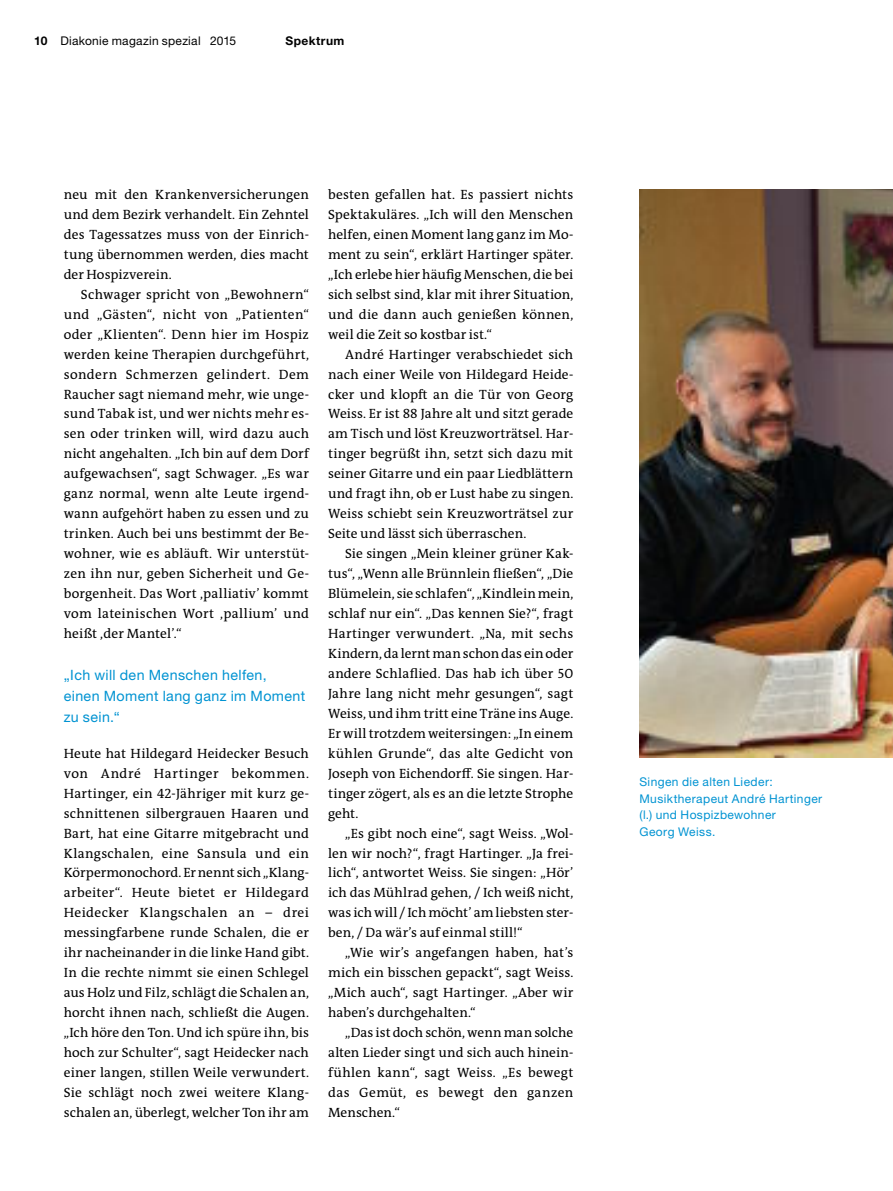
<style>
.page{position:relative;width:893px;height:1191px;background:#fff}
.page>*{position:absolute;margin:0;border:0;box-sizing:border-box;transform-origin:0 0}
.t1{font:14.25px/21px "Helvetica Neue LT Std";letter-spacing:.025em;color:#0093d2}
.t2{font:13.5px/20px "The Antiqua B LP5 Plain";letter-spacing:.005em;color:#000;text-align:justify}
.t3{font:12px/16.5px "Helvetica Neue LT Std";letter-spacing:.035em;color:#0093d2}
.t4{font:12px "Helvetica Neue LT Std";letter-spacing:.02em;color:#000}
.t5{font:700 12px "Helvetica Neue LT Std";letter-spacing:.035em;color:#000}
.s1{font-weight:700}
</style>
<div class="page">
<img style="left:639px;top:189px;width:254px;height:568px">
<p class="t4" style="left:34px;top:33px;width:204px"><span class="s1">10</span> Diakonie magazin spezial 2015</p>
<p class="t5" style="left:285px;top:33px;width:60px">Spektrum</p>
<p class="t2" style="left:64px;top:184px;width:247px">neu mit den Krankenversicherungen und dem Bezirk verhandelt. Ein Zehntel des Tagessatzes muss von der Einrich&shy;tung übernommen werden, dies macht der Hospizverein.</p>
<p class="t2" style="left:64px;top:284px;width:247px;text-indent:17px">Schwager spricht von „Bewohnern“ und „Gästen“, nicht von „Patienten“ oder „Klienten“. Denn hier im Hospiz werden keine Therapien durchgeführt, sondern Schmerzen gelindert. Dem Raucher sagt niemand mehr, wie unge&shy;sund Tabak ist, und wer nichts mehr es&shy;sen oder trinken will, wird dazu auch nicht angehalten. „Ich bin auf dem Dorf aufgewachsen“, sagt Schwager. „Es war ganz normal, wenn alte Leute irgend&shy;wann aufgehört haben zu essen und zu trinken. Auch bei uns bestimmt der Be&shy;wohner, wie es abläuft. Wir unterstüt&shy;zen ihn nur, geben Sicherheit und Ge&shy;borgenheit. Das Wort ‚palliativ’ kommt vom lateinischen Wort ‚pallium’ und heißt ‚der Mantel’.“</p>
<p class="t1" style="left:64px;top:664px;width:243px">„Ich will den Menschen helfen, einen Moment lang ganz im Moment zu sein.“</p>
<p class="t2" style="left:64px;top:743px;width:247px">Heute hat Hildegard Heidecker Besuch von André Hartinger bekommen.<br>Hartinger, ein 42-Jähriger mit kurz ge&shy;schnittenen silbergrauen Haaren und Bart, hat eine Gitarre mitgebracht und Klangschalen, eine Sansula und ein Körpermonochord. Er nennt sich „Klang&shy;arbeiter“. Heute bietet er Hildegard Heidecker Klangschalen an – drei messingfarbene runde Schalen, die er ihr nacheinander in die linke Hand gibt.<br>In die rechte nimmt sie einen Schlegel aus Holz und Filz, schlägt die Schalen an, horcht ihnen nach, schließt die Augen. „Ich höre den Ton. Und ich spüre ihn, bis hoch zur Schulter“, sagt Heidecker nach einer langen, stillen Weile verwundert.<br>Sie schlägt noch zwei weitere Klang&shy;schalen an, überlegt, welcher Ton ihr am</p>
<p class="t2" style="left:328px;top:184px;width:247px">besten gefallen hat. Es passiert nichts Spektakuläres. „Ich will den Menschen helfen, einen Moment lang ganz im Mo&shy;ment zu sein“, erklärt Hartinger später. „Ich erlebe hier häufig Menschen, die bei sich selbst sind, klar mit ihrer Situation, und die dann auch genießen können, weil die Zeit so kostbar ist.“</p>
<p class="t2" style="left:328px;top:344px;width:247px;text-indent:17px">André Hartinger verabschiedet sich nach einer Weile von Hildegard Heide&shy;cker und klopft an die Tür von Georg Weiss. Er ist 88 Jahre alt und sitzt gerade am Tisch und löst Kreuzworträtsel. Har&shy;tinger begrüßt ihn, setzt sich dazu mit seiner Gitarre und ein paar Liedblättern und fragt ihn, ob er Lust habe zu singen.<br>Weiss schiebt sein Kreuzworträtsel zur Seite und lässt sich überraschen.</p>
<p class="t2" style="left:328px;top:543px;width:247px;text-indent:17px">Sie singen „Mein kleiner grüner Kak&shy;tus“, „Wenn alle Brünnlein fließen“, „Die Blümelein, sie schlafen“, „Kindlein mein, schlaf nur ein“. „Das kennen Sie?“, fragt Hartinger verwundert. „Na, mit sechs Kindern, da lernt man schon das ein oder andere Schlaflied. Das hab ich über 50<br>Jahre lang nicht mehr gesungen“, sagt Weiss, und ihm tritt eine Träne ins Auge.<br>Er will trotzdem weitersingen: „In einem kühlen Grunde“, das alte Gedicht von Joseph von Eichendorff. Sie singen. Har&shy;tinger zögert, als es an die letzte Strophe geht.</p>
<p class="t2" style="left:328px;top:822px;width:247px;text-indent:17px">„Es gibt noch eine“, sagt Weiss. „Wol&shy;len wir noch?“, fragt Hartinger. „Ja frei&shy;lich“, antwortet Weiss. Sie singen: „Hör’ ich das Mühlrad gehen, / Ich weiß nicht, was ich will / Ich möcht’ am liebsten ster&shy;ben, / Da wär’s auf einmal still!“</p>
<p class="t2" style="left:328px;top:942px;width:247px;text-indent:17px">„Wie wir’s angefangen haben, hat’s mich ein bisschen gepackt“, sagt Weiss. „Mich auch“, sagt Hartinger. „Aber wir haben’s durchgehalten.“</p>
<p class="t2" style="left:328px;top:1022px;width:247px;text-indent:17px">„Das ist doch schön, wenn man solche alten Lieder singt und sich auch hinein&shy;fühlen kann“, sagt Weiss. „Es bewegt das Gemüt, es bewegt den ganzen Menschen.“</p>
<p class="t3" style="left:639px;top:773px;width:184px">Singen die alten Lieder:<br>Musiktherapeut André Hartinger (l.) und Hospizbewohner<br>Georg Weiss.</p>
</div>
